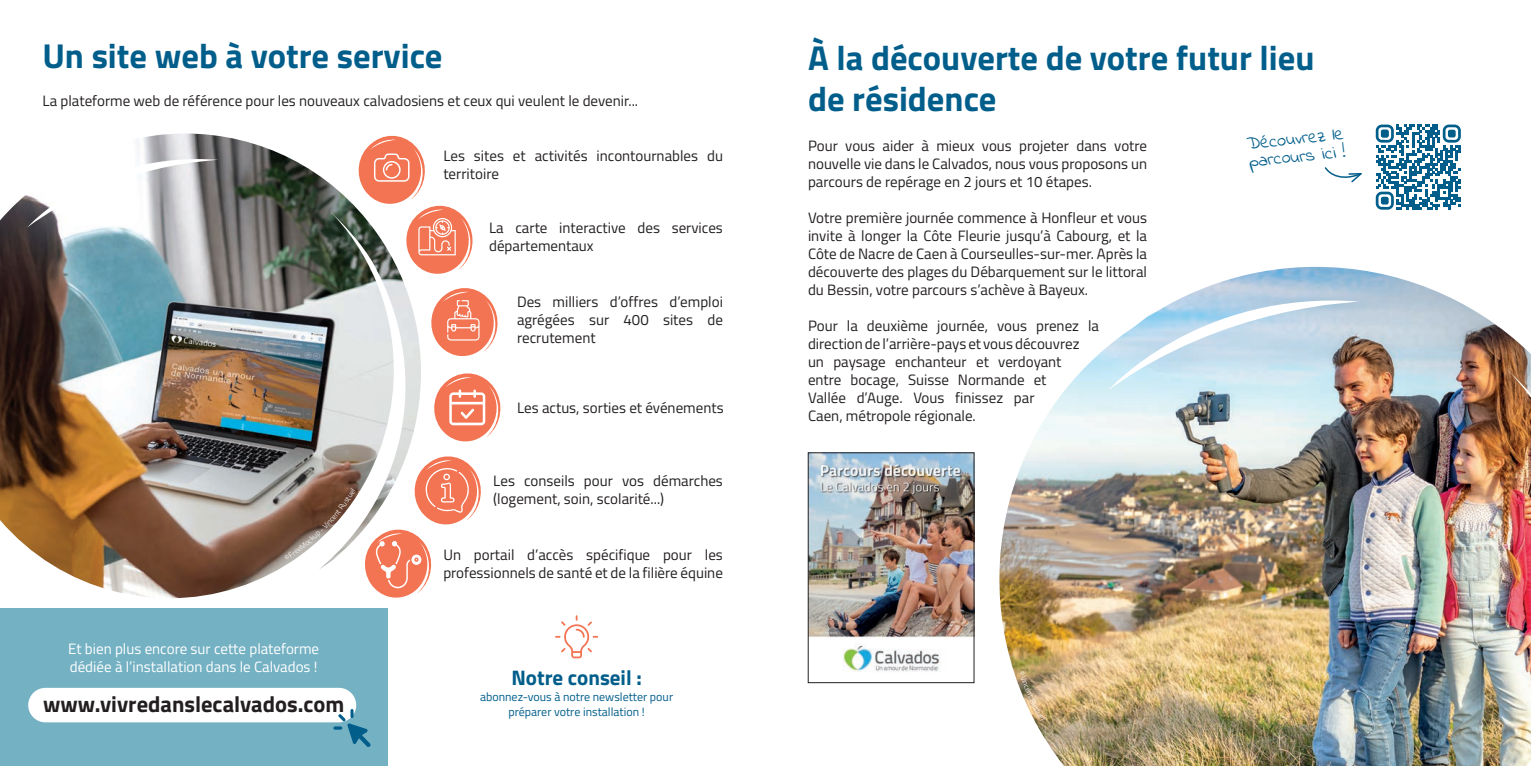
<style>
.page{position:relative;width:1531px;height:766px;background:#fff}
.page>*{position:absolute;margin:0;border:0;box-sizing:border-box;transform-origin:0 0}
.t1{font:700 34.5px/41.4px "Titillium";color:#015e8b}
.t2{font:700 22.5px "Titillium";color:#231f20}
.t3{font:700 21px "Titillium";color:#015e8b}
.t4{font:18px/18px "Indie Flower";color:#015e8b}
.t5{font:15px/18px "Titillium";color:#231f20}
.t6{font:15px/18px "Titillium";color:#fff}
.t7{font:12px/15.8px "Titillium";color:#015e8b;text-align:center}
</style>
<div class="page">
<svg style="left:422px;top:157px;width:51px;height:117px"></svg>
<svg style="left:431px;top:288px;width:67px;height:68px"></svg>
<img style="left:0;top:133px;width:422px;height:465px">
<div style="left:0;top:608px;width:388px;height:157px;background:#73b1c3"></div>
<img style="left:999px;top:267px;width:532px;height:498px">
<img style="left:810px;top:454px;width:162px;height:218px">
<div style="left:808px;top:452px;width:166px;height:230px;border:1px solid #231f20"></div>
<div style="left:28px;top:687px;width:328px;height:35px;background:#fff;border-radius:17px"></div>
<svg style="left:333px;top:708px;width:38px;height:39px"></svg>
<svg style="left:1324px;top:167px;width:38px;height:16px"></svg>
<svg style="left:555px;top:615px;width:43px;height:43px"></svg>
<svg style="left:1376px;top:124px;width:85px;height:86px"></svg>
<svg style="left:434px;top:373px;width:67px;height:69px"></svg>
<svg style="left:1020px;top:670px;width:25px;height:50px"></svg>
<svg style="left:284px;top:452px;width:197px;height:146px"></svg>
<h1 class="t1" style="left:43px;top:34px;width:401px">Un site web à votre service</h1>
<p class="t5" style="left:43px;top:91px;width:597px">La plateforme web de référence pour les nouveaux calvadosiens et ceux qui veulent le devenir...</p>
<p class="t5" style="left:443px;top:146px;width:281px">Les sites et activités incontournables du territoire</p>
<p class="t5" style="left:489px;top:218px;width:235px">La carte interactive des services départementaux</p>
<p class="t5" style="left:517px;top:292px;width:207px;text-align:justify">Des milliers d’offres d’emploi agrégées sur 400 sites de recrutement</p>
<p class="t5" style="left:517px;top:397px;width:208px">Les actus, sorties et événements</p>
<p class="t5" style="left:493px;top:471px;width:231px">Les conseils pour vos démarches (logement, soin, scolarité...)</p>
<p class="t6" style="left:68px;top:639px;width:252px">Et bien plus encore sur cette plateforme dédiée à l’installation dans le Calvados !</p>
<h2 class="t2" style="left:43px;top:686px;width:303px">www.vivredanslecalvados.com</h2>
<p class="t5" style="left:443px;top:545px;width:281px">Un portail d’accès spécifique pour les professionnels de santé et de la filière équine</p>
<h3 class="t3" style="left:511px;top:661px;width:132px">Notre conseil :</h3>
<p class="t7" style="left:480px;top:687px;width:195px">abonnez-vous à notre newsletter pour préparer votre installation !</p>
<h1 class="t1" style="left:808px;top:35px;width:508px">À la découverte de votre futur lieu de résidence</h1>
<p class="t5" style="left:808px;top:136px;width:341px;text-align:justify">Pour vous aider à mieux vous projeter dans votre nouvelle vie dans le Calvados, nous vous proposons un parcours de repérage en 2 jours et 10 étapes.</p>
<p class="t5" style="left:808px;top:208px;width:341px;text-align:justify">Votre première journée commence à Honfleur et vous invite à longer la Côte Fleurie jusqu’à Cabourg, et la Côte de Nacre de Caen à Courseulles-sur-mer. Après la découverte des plages du Débarquement sur le littoral du Bessin, votre parcours s’achève à Bayeux.</p>
<p class="t5" style="left:808px;top:316px;width:293px">Pour la deuxième journée, vous prenez la direction de l’arrière-pays et vous découvrez un paysage enchanteur et verdoyant<br>entre bocage, Suisse Normande et<br>Vallée d’Auge. Vous finissez par<br>Caen, métropole régionale.</p>
<p class="t4" style="left:1246px;top:136px;width:99px;rotate:-6deg">Découvrez le parcours ici !</p>
</div>
